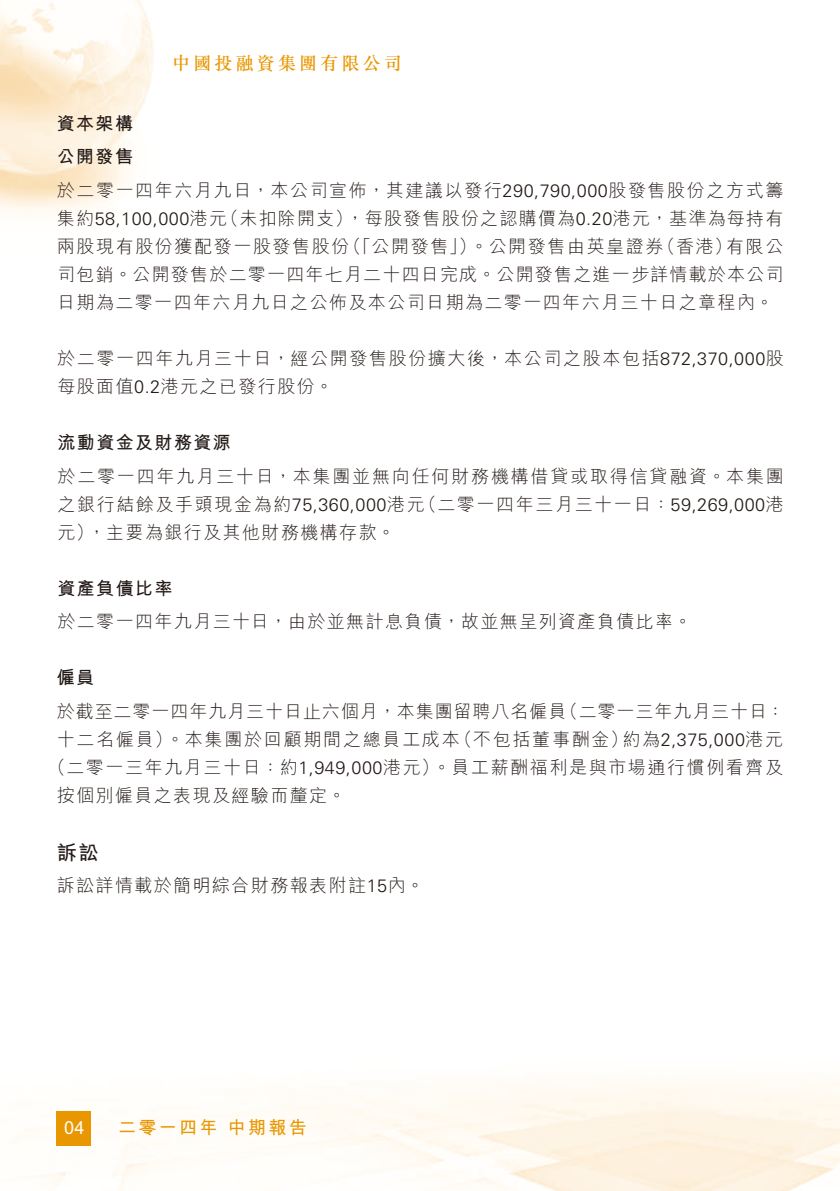
<style>
.page{position:relative;width:840px;height:1191px;background:#fff}
.page>*{position:absolute;margin:0;border:0;box-sizing:border-box;transform-origin:0 0}
.t1{font:700 20px "M Hei HK";color:#231916}
.t2{font:300 18px/28px "M Hei HK";letter-spacing:.08em;color:#231916}
.t3{font:300 18px/28px "M Hei HK";letter-spacing:.1em;color:#231916;text-align:right}
.t4{font:300 18px "M Hei HK";letter-spacing:.05em;color:#231916}
.t5{font:300 18px "Univers LT Std";letter-spacing:.03em;color:#231916}
.t6{font:700 18px "M Hei HK";letter-spacing:.08em;color:#231916}
.t7{font:500 18px "M Sung HK";letter-spacing:.175em;color:#e99700}
.t8{font:700 18px "M Hei HK";letter-spacing:.13em;color:#e99700}
.t9{font:700 18px "M Hei HK";color:#fff}
.s1{font-weight:700}
.s2{font-family:"Univers LT Std"}
.s3{font-family:"M Hei HK"}
</style>
<div class="page">
<img style="left:0;top:0;width:839px;height:1191px">
<div style="left:57px;top:1111px;width:34px;height:34px;background:#e99700"></div>
<p class="t7" style="left:172px;top:51px;width:231px">中國投融資集團有限公司</p>
<p class="t2" style="left:57px;top:105px;width:727px;line-height:33.6px"><span class="s1">資本架構<br>公開發售<br></span>於二零一四年六月九日，本公司宣佈，其建議以發行<span class="s2">290,790,000</span>股發售股份之方式籌</p>
<p class="t2" style="left:346px;top:204px;width:438px">，每股發售股份之認購價為<span class="s2">0.20</span>港元，基準為每持有</p>
<p class="t2" style="left:221px;top:204px;width:133px">（未扣除開支）</p>
<p class="t5" style="left:57px;top:208px;width:172px"><span class="s3">集約</span>58,100,000<span class="s3">港元</span></p>
<p class="t2" style="left:343px;top:232px;width:321px">（「公開發售」）。公開發售由英皇證券</p>
<p class="t2" style="left:657px;top:232px;width:76px">（香港）</p>
<p class="t2" style="left:57px;top:232px;width:727px">兩股現有股份獲配發一股發售股份<br>司包銷。公開發售於二零一四年七月二十四日完成。公開發售之進一步詳情載於本公司日期為二零一四年六月九日之公佈及本公司日期為二零一四年六月三十日之章程內。</p>
<p class="t2" style="left:57px;top:344px;width:727px">於二零一四年九月三十日，經公開發售股份擴大後，本公司之股本包括<span class="s2">872,370,000</span>股每股面值<span class="s2">0.2</span>港元之已發行股份。</p>
<p class="t6" style="left:57px;top:429px;width:175px">流動資金及財務資源</p>
<p class="t3" style="left:57px;top:461px;width:727px">於二零一四年九月三十日，本集團並無向任何財務機構借貸或取得信貸融資。本集團（二零一四年三月三十一日：<span class="s2">59,269,000</span>港</p>
<p class="t2" style="left:725px;top:232px;width:59px">有限公</p>
<p class="t2" style="left:57px;top:489px;width:368px;text-align:center">之銀行結餘及手頭現金為約<span class="s2">75,360,000</span>港元，主要為銀行及其他財務機構存款。</p>
<p class="t2" style="left:57px;top:517px;width:38px">元）</p>
<p class="t6" style="left:57px;top:575px;width:117px">資產負債比率</p>
<p class="t2" style="left:57px;top:607px;width:635px">於二零一四年九月三十日，由於並無計息負債，故並無呈列資產負債比率。</p>
<p class="t6" style="left:57px;top:664px;width:39px">僱員</p>
<p class="t4" style="left:560px;top:699px;width:226px">（二零一三年九月三十日：</p>
<p class="t4" style="left:57px;top:699px;width:511px">於截至二零一四年九月三十日止六個月，本集團留聘八名僱員</p>
<p class="t3" style="left:57px;top:725px;width:404px">十二名僱員）。本集團於回顧期間之總員工成本</p>
<p class="t2" style="left:48px;top:753px;width:736px">（二零一三年九月三十日：約<span class="s2">1,949,000</span>港元）。員工薪酬福利是與市場通行慣例看齊及</p>
<p class="t2" style="left:57px;top:781px;width:290px">按個別僱員之表現及經驗而釐定。</p>
<p class="t1" style="left:57px;top:838px;width:43px">訴訟</p>
<p class="t2" style="left:57px;top:870px;width:369px">訴訟詳情載於簡明綜合財務報表附註<span class="s2">15</span>內。</p>
<p class="t3" style="left:454px;top:725px;width:175px">（不包括董事酬金）</p>
<p class="t5" style="left:622px;top:729px;width:162px"><span class="s3">約為</span>2,375,000<span class="s3">港元</span></p>
<p class="t9" style="left:64px;top:1114px;width:22px">04</p>
<p class="t8" style="left:118px;top:1114px;width:101px">二零一四年</p>
<p class="t8" style="left:227px;top:1114px;width:80px">中期報告</p>
</div>
